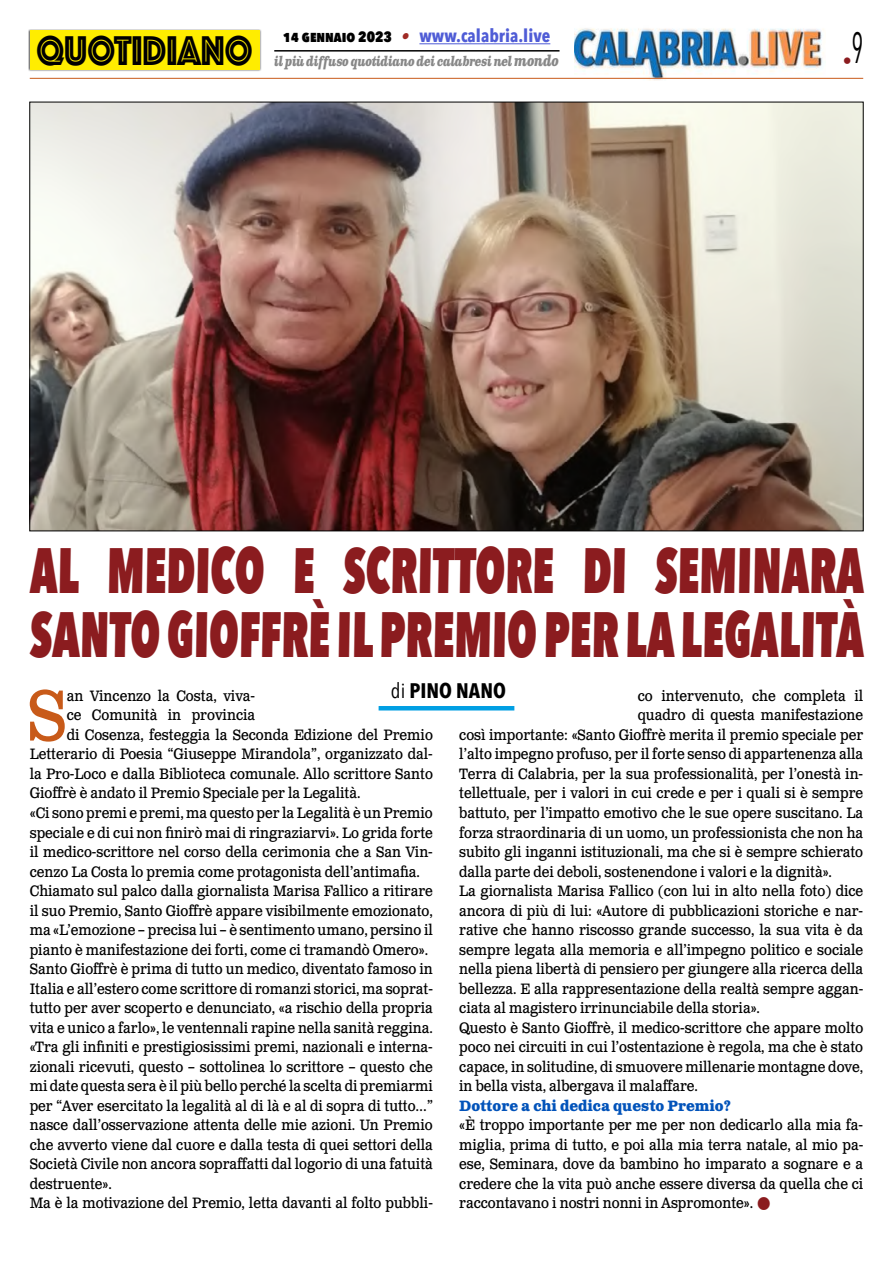
<style>
.page{position:relative;width:893px;height:1263px;background:#fff}
.page>*{position:absolute;margin:0;border:0;box-sizing:border-box;transform-origin:0 0}
.t1{font:71.25px "Clarendon Text Pro";color:#c85a19;scale:.9 1}
.t2{font:800 63.9px/64.5px "Avenir Next Condensed";color:#8b1c1f;scale:.73 1}
.t3{font:43.2px "Phosphate Inline";color:#000;scale:.87 1}
.t4{font:700 21px "Avenir Next Condensed";color:#000}
.t5{font:700 18px "Avenir Next Condensed";color:#4f5cd6}
.t6{font:18px "Avenir Next Condensed";color:#8b1c1f}
.t7{font:15px/19.5px "Clarendon Text Pro";color:#000;text-align:justify;scale:.9 1}
.t8{font:700 15px "Clarendon Text Pro";color:#0253ba;scale:.9 1}
.t9{font:italic 700 13.5px "Clarendon Text Pro";letter-spacing:-.05em;color:#878787;scale:.79 1}
.s1{font-weight:800;font-size:15px;color:#000}
.s2{font-family:"Clarendon Text Pro";font-style:italic;font-size:16.5px;color:#a02a25}
.s3{font-size:15px}
.s4{font-weight:400}
</style>
<div class="page">
<img style="left:574px;top:28px;width:252px;height:53px">
<hr style="left:30px;top:78px;width:833px;height:1px;background:#c85a19">
<div style="left:28px;top:29px;width:233px;height:43px;background:#000;opacity:.75"></div>
<div style="left:30px;top:31px;width:229px;height:39px;background:#ffed00"></div>
<hr style="left:419px;top:43px;width:131px;height:1px;background:#4f5cd6">
<hr style="left:274px;top:50px;width:285px;height:2px;background:#000">
<img style="left:32px;top:104px;width:829px;height:425px">
<hr style="left:379px;top:706px;width:135px;height:4px;background:#009fe3">
<h3 class="t3" style="left:36px;top:20px;width:250px">QUOTIDIANO</h3>
<p class="t5" style="left:283px;top:25px;width:269px"><span class="s1">14 gennaio 2023</span> <span class="s2">•</span> www.calabria.live</p>
<p class="t9" style="left:274px;top:53px;width:362px">il più diffuso quotidiano dei calabresi nel <span class="s3">mondo</span></p>
<p class="t6" style="left:843px;top:46px;width:22px">•<sup>9</sup></p>
<h2 class="t2" style="left:30px;top:537px;width:1144px">AL MEDICO E SCRITTORE DI SEMINARA<br>SANTO GIOFFRÈ IL PREMIO PER LA LEGALITÀ</h2>
<h3 class="t4" style="left:391px;top:677px;width:116px"><span class="s4">di</span> PINO NANO</h3>
<h1 class="t1" style="left:27px;top:672px;width:45px">S</h1>
<p class="t7" style="left:67px;top:687px;width:211px">an Vincenzo la Costa, viva-</p>
<p class="t7" style="left:638px;top:687px;width:252px">co intervenuto, che completa il</p>
<p class="t7" style="left:638px;top:706px;width:252px">quadro di questa manifestazione</p>
<p class="t7" style="left:459px;top:726px;width:450px">così importante: «Santo Gioffrè merita il premio speciale per</p>
<p class="t7" style="left:459px;top:745px;width:450px">l’alto impegno profuso, per il forte senso di appartenenza alla</p>
<p class="t7" style="left:459px;top:765px;width:450px">Terra di Calabria, per la sua professionalità, per l’onestà in-</p>
<p class="t7" style="left:459px;top:784px;width:450px">tellettuale, per i valori in cui crede e per i quali si è sempre</p>
<p class="t7" style="left:459px;top:804px;width:450px">battuto, per l’impatto emotivo che le sue opere suscitano. La</p>
<p class="t7" style="left:459px;top:823px;width:450px">forza straordinaria di un uomo, un professionista che non ha</p>
<p class="t7" style="left:459px;top:843px;width:450px">subito gli inganni istituzionali, ma che si è sempre schierato</p>
<p class="t7" style="left:459px;top:862px;width:416px">dalla parte dei deboli, sostenendone i valori e la dignità».</p>
<p class="t7" style="left:459px;top:882px;width:450px">La giornalista Marisa Fallico (con lui in alto nella foto) dice</p>
<p class="t7" style="left:459px;top:901px;width:450px">ancora di più di lui: «Autore di pubblicazioni storiche e nar-</p>
<p class="t7" style="left:459px;top:921px;width:450px">rative che hanno riscosso grande successo, la sua vita è da</p>
<p class="t7" style="left:459px;top:940px;width:450px">sempre legata alla memoria e all’impegno politico e sociale</p>
<p class="t7" style="left:459px;top:960px;width:450px">nella piena libertà di pensiero per giungere alla ricerca della</p>
<p class="t7" style="left:459px;top:979px;width:450px">bellezza. E alla rappresentazione della realtà sempre aggan-</p>
<p class="t7" style="left:459px;top:999px;width:336px">ciata al magistero irrinunciabile della storia».</p>
<p class="t7" style="left:459px;top:1018px;width:450px">Questo è Santo Gioffrè, il medico-scrittore che appare molto</p>
<p class="t7" style="left:459px;top:1038px;width:450px">poco nei circuiti in cui l’ostentazione è regola, ma che è stato</p>
<p class="t7" style="left:459px;top:1057px;width:450px">capace, in solitudine, di smuovere millenarie montagne dove,</p>
<p class="t7" style="left:459px;top:1077px;width:267px">in bella vista, albergava il malaffare.</p>
<p class="t8" style="left:459px;top:1096px;width:304px">Dottore a chi dedica questo Premio?</p>
<p class="t7" style="left:459px;top:1116px;width:450px">«È troppo importante per me per non dedicarlo alla mia fa&shy;miglia, prima di tutto, e poi alla mia terra natale, al mio pa&shy;ese, Seminara, dove da bambino ho imparato a sognare e a credere che la vita può anche essere diversa da quella che ci raccontavano i nostri nonni in Aspromonte».</p>
<p class="t7" style="left:67px;top:706px;width:211px">ce Comunità in provincia</p>
<p class="t7" style="left:67px;top:726px;width:408px">di Cosenza, festeggia la Seconda Edizione del Premio</p>
<p class="t7" style="left:30px;top:745px;width:449px">Letterario di Poesia “Giuseppe Mirandola”, organizzato dal-</p>
<p class="t7" style="left:30px;top:765px;width:449px">la Pro-Loco e dalla Biblioteca comunale. Allo scrittore Santo</p>
<p class="t7" style="left:30px;top:784px;width:369px">Gioffrè è andato il Premio Speciale per la Legalità.</p>
<p class="t7" style="left:30px;top:804px;width:449px">«Ci sono premi e premi, ma questo per la Legalità è un Premio</p>
<p class="t7" style="left:30px;top:823px;width:449px">speciale e di cui non finirò mai di ringraziarvi». Lo grida forte</p>
<p class="t7" style="left:30px;top:843px;width:449px">il medico-scrittore nel corso della cerimonia che a San Vin-</p>
<p class="t7" style="left:30px;top:862px;width:435px">cenzo La Costa lo premia come protagonista dell’antimafia.</p>
<p class="t7" style="left:30px;top:882px;width:449px">Chiamato sul palco dalla giornalista Marisa Fallico a ritirare</p>
<p class="t7" style="left:30px;top:901px;width:449px">il suo Premio, Santo Gioffrè appare visibilmente emozionato,</p>
<p class="t7" style="left:30px;top:921px;width:449px">ma «L’emozione – precisa lui – è sentimento umano, persino il</p>
<p class="t7" style="left:30px;top:940px;width:444px">pianto è manifestazione dei forti, come ci tramandò Omero».</p>
<p class="t7" style="left:30px;top:960px;width:449px">Santo Gioffrè è prima di tutto un medico, diventato famoso in</p>
<p class="t7" style="left:30px;top:979px;width:449px">Italia e all’estero come scrittore di romanzi storici, ma soprat-</p>
<p class="t7" style="left:30px;top:999px;width:449px">tutto per aver scoperto e denunciato, «a rischio della propria</p>
<p class="t7" style="left:30px;top:1018px;width:449px">vita e unico a farlo», le ventennali rapine nella sanità reggina.</p>
<p class="t7" style="left:30px;top:1038px;width:449px">«Tra gli infiniti e prestigiosissimi premi, nazionali e interna-</p>
<p class="t7" style="left:30px;top:1057px;width:449px">zionali ricevuti, questo – sottolinea lo scrittore – questo che</p>
<p class="t7" style="left:30px;top:1077px;width:449px">mi date questa sera è il più bello perché la scelta di premiarmi</p>
<p class="t7" style="left:30px;top:1096px;width:449px">per “Aver esercitato la legalità al di là e al di sopra di tutto…”</p>
<p class="t7" style="left:30px;top:1116px;width:449px">nasce dall’osservazione attenta delle mie azioni. Un Premio</p>
<p class="t7" style="left:30px;top:1135px;width:449px">che avverto viene dal cuore e dalla testa di quei settori della</p>
<p class="t7" style="left:30px;top:1155px;width:449px">Società Civile non ancora sopraffatti dal logorio di una fatuità</p>
<p class="t7" style="left:30px;top:1174px;width:93px">destruente».</p>
<p class="t7" style="left:30px;top:1194px;width:449px">Ma è la motivazione del Premio, letta davanti al folto pubbli-</p>
</div>
